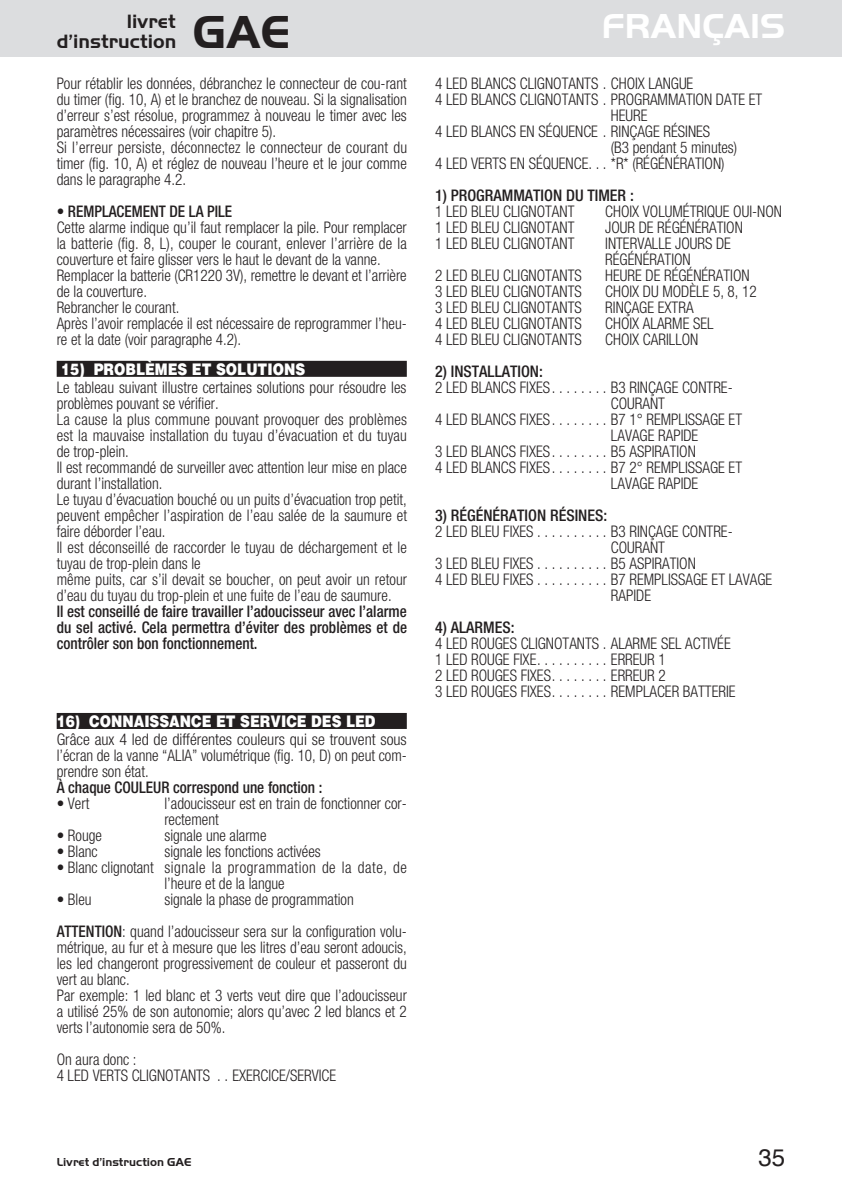
<style>
.page{position:relative;width:842px;height:1191px;background:#fff}
.page>*{position:absolute;margin:0;border:0;box-sizing:border-box;transform-origin:0 0}
.Normale{font:700 48px "Handel Got D";color:#231f20}
.Normale-2{font:700 36px "Handel Got D";color:#fff}
.Normale-3{font:24px "Helvetica";color:#231f20}
.Normale-4{font:700 20px "Handel Got D";color:#231f20}
.text{font:300 condensed 16px/16px "Helvetica Neue LT Std";color:#231f20;scale:.95 1}
.text-2{font:500 condensed 16px/16px "Helvetica Neue LT Std";color:#231f20;text-align:justify;scale:.95 1}
.text-3{font:300 condensed 16px/16px "Helvetica Neue LT Std";color:#231f20;text-align:justify}
.text-4{font:500 condensed 16px "Helvetica Neue LT Std";color:#231f20}
.filetto100{font:900 16px "Helvetica LT Std";color:#fff;scale:.85 1}
.Normale-5{font:700 12px "Handel Got D";color:#231f20}
.s1{font-weight:500}
</style>
<div class="page">
<div style="left:0;top:0;width:842px;height:57px;background:#dcdddf"></div>
<div style="left:57px;top:361px;width:350px;height:16px;background:#231f20"></div>
<div style="left:57px;top:713px;width:350px;height:16px;background:#231f20"></div>
<p class="Normale-4" style="left:127px;top:10px;width:51px">livret</p>
<p class="Normale" style="left:193px;top:4px;width:99px">GAE</p>
<p class="Normale-2" style="left:602px;top:6px;width:185px">FRANÇAIS</p>
<p class="text" style="left:57px;top:75px;width:370px;text-align:justify">Pour rétablir les données, débranchez le connecteur de cou-rant du timer (fig. 10, A) et le branchez de nouveau. Si la signalisation d’erreur s’est résolue, programmez à nouveau le timer avec les paramètres nécessaires (voir chapitre 5).</p>
<p class="text" style="left:57px;top:139px;width:370px;text-align:justify">Si l’erreur persiste, déconnectez le connecteur de courant du timer (fig. 10, A) et réglez de nouveau l’heure et le jour comme dans le paragraphe 4.2.</p>
<p class="text-2" style="left:57px;top:203px;width:186px">• REMPLACEMENT DE LA PILE</p>
<p class="text" style="left:57px;top:219px;width:370px;text-align:justify">Cette alarme indique qu’il faut remplacer la pile. Pour remplacer la batterie (fig. 8, L), couper le courant, enlever l’arrière de la couverture et faire glisser vers le haut le devant de la vanne.</p>
<p class="text" style="left:57px;top:267px;width:370px">Remplacer la batterie (CR1220 3V), remettre le devant et l’arrière de la couverture.</p>
<p class="text" style="left:57px;top:299px;width:131px">Rebrancher le courant.</p>
<p class="text" style="left:57px;top:315px;width:370px">Après l’avoir remplacée il est nécessaire de reprogrammer l’heu&shy;re et la date (voir paragraphe 4.2).</p>
<p class="filetto100" style="left:61px;top:359px;width:289px">15) PROBLÈMES ET SOLUTIONS</p>
<p class="text" style="left:57px;top:379px;width:370px">Le tableau suivant illustre certaines solutions pour résoudre les problèmes pouvant se vérifier.</p>
<p class="text" style="left:57px;top:411px;width:370px;text-align:justify">La cause la plus commune pouvant provoquer des problèmes est la mauvaise installation du tuyau d’évacuation et du tuyau de trop-plein.</p>
<p class="text" style="left:57px;top:459px;width:370px">Il est recommandé de surveiller avec attention leur mise en place durant l’installation.</p>
<p class="text" style="left:57px;top:491px;width:370px;text-align:justify">Le tuyau d’évacuation bouché ou un puits d’évacuation trop petit, peuvent empêcher l’aspiration de l’eau salée de la saumure et faire déborder l’eau.</p>
<p class="text" style="left:57px;top:539px;width:370px">Il est déconseillé de raccorder le tuyau de déchargement et le tuyau de trop-plein dans le</p>
<p class="text" style="left:57px;top:571px;width:370px">même puits, car s’il devait se boucher, on peut avoir un retour d’eau du tuyau du trop-plein et une fuite de l’eau de saumure.</p>
<p class="text-2" style="left:57px;top:603px;width:370px">Il est conseillé de faire travailler l’adoucisseur avec l’alarme du sel activé. Cela permettra d’éviter des problèmes et de contrôler son bon fonctionnement.</p>
<p class="Normale-4" style="left:57px;top:30px;width:121px">d’instruction</p>
<p class="text" style="left:435px;top:75px;width:273px">4 LED BLANCS CLIGNOTANTS CHOIX LANGUE</p>
<p class="text" style="left:611px;top:91px;width:161px;text-indent:-176px">4 LED BLANCS CLIGNOTANTS PROGRAMMATION DATE ET<br>HEURE</p>
<p class="text" style="left:611px;top:123px;width:134px;text-indent:-176px">4 LED BLANCS EN SÉQUENCE RINÇAGE RÉSINES<br>(B3 pendant 5 minutes)</p>
<p class="text" style="left:435px;top:155px;width:163px">4 LED VERTS EN SÉQUENCE</p>
<p class="text" style="left:611px;top:155px;width:121px">*R* (RÉGÉNÉRATION)</p>
<p class="text-4" style="left:435px;top:185px;width:200px">1) PROGRAMMATION DU TIMER :</p>
<p class="text" style="left:435px;top:203px;width:148px">1 LED BLEU CLIGNOTANT</p>
<p class="text" style="left:605px;top:203px;width:188px">CHOIX VOLUMÉTRIQUE OUI-NON</p>
<p class="text" style="left:435px;top:219px;width:148px">1 LED BLEU CLIGNOTANT</p>
<p class="text" style="left:605px;top:219px;width:146px">JOUR DE RÉGÉNÉRATION</p>
<p class="text" style="left:435px;top:235px;width:148px">1 LED BLEU CLIGNOTANT</p>
<p class="text" style="left:605px;top:235px;width:134px">INTERVALLE JOURS DE<br>RÉGÉNÉRATION</p>
<p class="text" style="left:435px;top:267px;width:156px">2 LED BLEU CLIGNOTANTS</p>
<p class="text" style="left:605px;top:267px;width:153px">HEURE DE RÉGÉNÉRATION</p>
<p class="text" style="left:435px;top:283px;width:156px">3 LED BLEU CLIGNOTANTS</p>
<p class="text" style="left:605px;top:283px;width:161px">CHOIX DU MODÈLE 5, 8, 12</p>
<p class="text" style="left:435px;top:299px;width:156px">3 LED BLEU CLIGNOTANTS</p>
<p class="text" style="left:605px;top:299px;width:94px">RINÇAGE EXTRA</p>
<p class="text" style="left:435px;top:315px;width:156px">4 LED BLEU CLIGNOTANTS</p>
<p class="text" style="left:605px;top:315px;width:116px">CHOIX ALARME SEL</p>
<p class="text" style="left:435px;top:331px;width:156px">4 LED BLEU CLIGNOTANTS</p>
<p class="text" style="left:605px;top:331px;width:100px">CHOIX CARILLON</p>
<p class="text-4" style="left:435px;top:361px;width:109px">2) INSTALLATION:</p>
<p class="text" style="left:435px;top:379px;width:123px">2 LED BLANCS FIXES</p>
<p class="text" style="left:611px;top:379px;width:130px">B3 RINÇAGE CONTRE-<br>COURANT</p>
<p class="text" style="left:435px;top:411px;width:123px">4 LED BLANCS FIXES</p>
<p class="text" style="left:611px;top:411px;width:140px">B7 1° REMPLISSAGE ET<br>LAVAGE RAPIDE</p>
<p class="text" style="left:435px;top:443px;width:123px">3 LED BLANCS FIXES</p>
<p class="text" style="left:611px;top:443px;width:91px">B5 ASPIRATION</p>
<p class="text" style="left:435px;top:459px;width:123px">4 LED BLANCS FIXES</p>
<p class="text" style="left:611px;top:459px;width:140px">B7 2° REMPLISSAGE ET<br>LAVAGE RAPIDE</p>
<p class="text-4" style="left:435px;top:505px;width:174px">3) RÉGÉNÉRATION RÉSINES:</p>
<p class="text" style="left:435px;top:523px;width:105px">2 LED BLEU FIXES</p>
<p class="text" style="left:611px;top:523px;width:130px">B3 RINÇAGE CONTRE-<br>COURANT</p>
<p class="text" style="left:435px;top:555px;width:105px">3 LED BLEU FIXES</p>
<p class="text" style="left:611px;top:555px;width:91px">B5 ASPIRATION</p>
<p class="text" style="left:435px;top:571px;width:105px">4 LED BLEU FIXES</p>
<p class="text" style="left:611px;top:571px;width:171px">B7 REMPLISSAGE ET LAVAGE<br>RAPIDE</p>
<p class="text-4" style="left:435px;top:617px;width:81px">4) ALARMES:</p>
<p class="text" style="left:435px;top:635px;width:313px">4 LED ROUGES CLIGNOTANTS ALARME SEL ACTIVÉE</p>
<p class="text" style="left:435px;top:651px;width:108px">1 LED ROUGE FIXE</p>
<p class="text" style="left:611px;top:651px;width:59px">ERREUR 1</p>
<p class="text" style="left:435px;top:667px;width:123px">2 LED ROUGES FIXES</p>
<p class="text" style="left:611px;top:667px;width:59px">ERREUR 2</p>
<p class="text" style="left:435px;top:683px;width:123px">3 LED ROUGES FIXES</p>
<p class="text" style="left:611px;top:683px;width:133px">REMPLACER BATTERIE</p>
<p class="filetto100" style="left:57px;top:711px;width:377px">16) CONNAISSANCE ET SERVICE DES LED</p>
<p class="text-3" style="left:57px;top:731px;width:352px">Grâce aux 4 led de différentes couleurs qui se trouvent sous l’écran de la vanne “ALIA” volumétrique (fig. 10, D) on peut com&shy;prendre son état.</p>
<p class="text-2" style="left:57px;top:779px;width:281px">À chaque COULEUR correspond une fonction :</p>
<p class="text" style="left:57px;top:795px;width:36px">• Vert</p>
<p class="text" style="left:164px;top:795px;width:257px">l’adoucisseur est en train de fonctionner cor&shy;rectement</p>
<p class="text" style="left:57px;top:827px;width:49px">• Rouge</p>
<p class="text" style="left:164px;top:827px;width:109px">signale une alarme</p>
<p class="text" style="left:57px;top:843px;width:45px">• Blanc</p>
<p class="text" style="left:164px;top:843px;width:166px">signale les fonctions activées</p>
<p class="text" style="left:164px;top:859px;width:257px;text-indent:-108px">• Blanc clignotant signale la programmation de la date, de l’heure et de la langue</p>
<p class="text" style="left:57px;top:891px;width:38px">• Bleu</p>
<p class="text" style="left:164px;top:891px;width:201px">signale la phase de programmation</p>
<p class="text" style="left:57px;top:923px;width:370px;text-align:justify"><span class="s1">ATTENTION</span>: quand l’adoucisseur sera sur la configuration volu&shy;métrique, au fur et à mesure que les litres d’eau seront adoucis, les led changeront progressivement de couleur et passeront du vert au blanc.</p>
<p class="text" style="left:57px;top:987px;width:370px;text-align:justify">Par exemple: 1 led blanc et 3 verts veut dire que l’adoucisseur a utilisé 25% de son autonomie; alors qu’avec 2 led blancs et 2 verts l’autonomie sera de 50%.</p>
<p class="text" style="left:57px;top:1051px;width:86px">On aura donc :</p>
<p class="text" style="left:57px;top:1067px;width:163px">4 LED VERTS CLIGNOTANTS</p>
<p class="text" style="left:232px;top:1067px;width:111px">EXERCICE/SERVICE</p>
<p class="Normale-5" style="left:57px;top:1155px;width:136px">Livret d’instruction GAE</p>
<p class="Normale-3" style="left:758px;top:1139px;width:28px">35</p>
</div>
